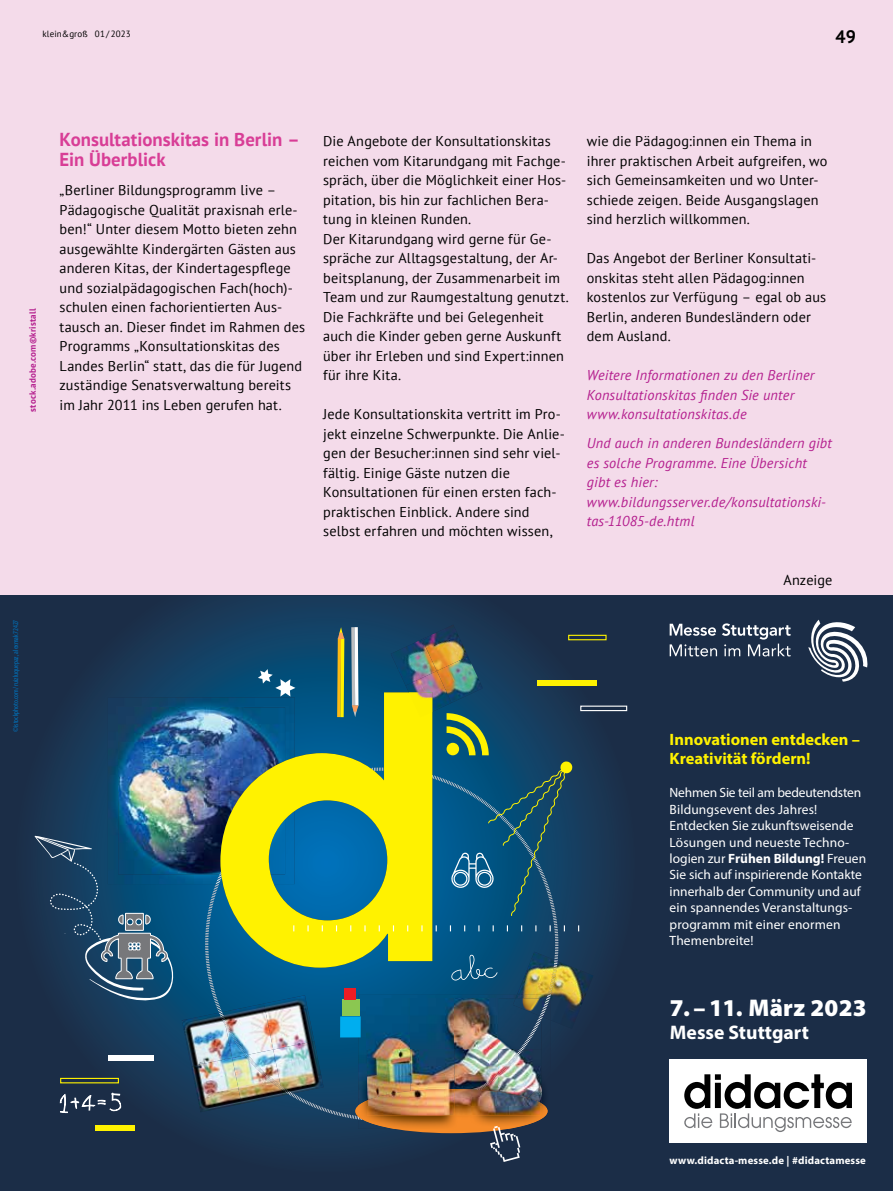
<style>
.page{position:relative;width:893px;height:1191px;background:#fff}
.page>*{position:absolute;margin:0;border:0;box-sizing:border-box;transform-origin:0 0}
.t1{font:900 24.15px "Myriad Pro";letter-spacing:.01em;color:#fff}
.t2{font:700 19.65px "Myriad Pro";color:#fff}
.t3{font:700 18.75px/19.5px "PT Sans";letter-spacing:.005em;color:#d83d96}
.t4{font:700 18px "PT Sans";color:#000}
.t5{font:700 16.5px/19.5px "Myriad Pro";color:#fff200}
.t6{font:14.25px/19.5px "PT Sans";letter-spacing:.01em;color:#000}
.t7{font:italic 14.25px/19.5px "PT Sans";letter-spacing:.015em;color:#b41e8e}
.t8{font:13.5px/16.5px "Myriad Pro";color:#fff}
.t9{font:700 10.8px "Myriad Pro";letter-spacing:.015em;color:#fff}
.t10{font:700 9px "PT Sans";letter-spacing:.025em;color:#b41e8e}
.t11{font:9px "PT Sans";letter-spacing:.01em;color:#000}
.t12{font:condensed 7.5px "Myriad Pro";color:#0072bc}
.s1{font-weight:700}
</style>
<div class="page">
<div style="left:0;top:0;width:893px;height:723px;background:#f4dbea"></div>
<div style="left:0;top:595px;width:893px;height:596px;background:#1b2d47"></div>
<svg style="left:34px;top:596px;width:594px;height:553px"></svg>
<svg style="left:205px;top:767px;width:353px;height:354px;background:#095380"></svg>
<svg style="left:447px;top:713px;width:42px;height:42px;background:#729542"></svg>
<img style="left:108px;top:697px;width:112px;height:187px">
<img style="left:118px;top:707px;width:102px;height:83px">
<img style="left:118px;top:790px;width:102px;height:84px">
<svg style="left:216px;top:871px;width:4px;height:13px"></svg>
<svg style="left:220px;top:692px;width:212px;height:275px;background:#8aad49"></svg>
<svg style="left:307px;top:925px;width:2px;height:6px"></svg>
<svg style="left:364px;top:925px;width:2px;height:6px"></svg>
<svg style="left:421px;top:925px;width:2px;height:6px"></svg>
<div style="left:537px;top:680px;width:60px;height:5px;background:#fff200"></div>
<div style="left:580px;top:705px;width:47px;height:6px;border:1px solid #fff"></div>
<div style="left:568px;top:635px;width:39px;height:5px;border:1px solid #fff200"></div>
<div style="left:355px;top:1089px;width:193px;height:44px;background:#f68b28;border-radius:50%"></div>
<img style="left:358px;top:995px;width:158px;height:105px">
<img style="left:542px;top:1084px;width:8px;height:44px">
<img style="left:542px;top:1028px;width:8px;height:56px">
<img style="left:358px;top:1100px;width:190px;height:28px">
<img style="left:367px;top:998px;width:146px;height:51px">
<img style="left:367px;top:1049px;width:44px;height:40px">
<img style="left:411px;top:1049px;width:87px;height:40px">
<img style="left:498px;top:1049px;width:44px;height:40px">
<img style="left:509px;top:1015px;width:33px;height:51px">
<img style="left:476px;top:1062px;width:33px;height:27px">
<img style="left:367px;top:1089px;width:175px;height:26px">
<svg style="left:490px;top:1125px;width:30px;height:37px"></svg>
<img style="left:391px;top:639px;width:31px;height:46px">
<img style="left:422px;top:624px;width:46px;height:47px">
<img style="left:406px;top:671px;width:46px;height:41px">
<img style="left:437px;top:656px;width:46px;height:47px">
<img style="left:409px;top:692px;width:23px;height:25px">
<svg style="left:337px;top:627px;width:7px;height:90px"></svg>
<svg style="left:351px;top:627px;width:8px;height:90px"></svg>
<div style="left:342px;top:999px;width:17px;height:17px;background:#8bc751"></div>
<div style="left:345px;top:988px;width:11px;height:11px;background:#ed1d24"></div>
<div style="left:340px;top:1016px;width:21px;height:21px;background:#00aeef"></div>
<div style="left:60px;top:1077px;width:59px;height:6px;border:1px solid #fff200"></div>
<div style="left:108px;top:1055px;width:46px;height:6px;background:#fff"></div>
<div style="left:95px;top:1124px;width:40px;height:6px;background:#fff200"></div>
<svg style="left:60px;top:1092px;width:61px;height:21px"></svg>
<img style="left:517px;top:951px;width:76px;height:77px">
<img style="left:548px;top:960px;width:9px;height:36px">
<img style="left:516px;top:995px;width:34px;height:25px">
<img style="left:513px;top:998px;width:29px;height:18px">
<svg style="left:540px;top:1011px;width:3px;height:8px"></svg>
<svg style="left:258px;top:669px;width:37px;height:27px"></svg>
<svg style="left:451px;top:761px;width:122px;height:155px;background:#145678"></svg>
<img style="left:182px;top:1012px;width:41px;height:54px">
<img style="left:223px;top:1003px;width:41px;height:55px">
<img style="left:264px;top:995px;width:50px;height:54px">
<img style="left:191px;top:1058px;width:51px;height:54px">
<img style="left:232px;top:1049px;width:51px;height:54px">
<img style="left:273px;top:1041px;width:51px;height:54px">
<img style="left:219px;top:1012px;width:28px;height:43px">
<img style="left:245px;top:1054px;width:15px;height:17px">
<img style="left:259px;top:1066px;width:33px;height:28px">
<svg style="left:451px;top:954px;width:46px;height:26px"></svg>
<svg style="left:35px;top:835px;width:140px;height:169px"></svg>
<svg style="left:808px;top:619px;width:59px;height:62px"></svg>
<svg style="left:670px;top:623px;width:121px;height:33px"></svg>
<div style="left:670px;top:1059px;width:197px;height:83px;background:#fff"></div>
<svg style="left:684px;top:1074px;width:168px;height:58px"></svg>
<p class="t11" style="left:43px;top:28px;width:90px">klein&amp;groß 01 / 2023</p>
<p class="t4" style="left:836px;top:25px;width:22px">49</p>
<p class="t10" style="left:27px;top:411px;width:105px;rotate:-90deg">stock.adobe.com©kristall</p>
<p class="t12" style="left:11px;top:732px;width:114px;rotate:-90deg">©istockphoto.com/ ruizluquepaz, alexmak72427</p>
<h3 class="t3" style="left:60px;top:130px;width:242px">Konsultationskitas in Berlin –<br>Ein Überblick</h3>
<p class="t6" style="left:60px;top:180px;width:247px">„Berliner Bildungsprogramm live – Pädagogische Qualität praxisnah erle&shy;ben!“ Unter diesem Motto bieten zehn ausgewählte Kindergärten Gästen aus anderen Kitas, der Kindertagespflege und sozialpädagogischen Fach(hoch)- schulen einen fachorientierten Aus&shy;tausch an. Dieser findet im Rahmen des Programms „Konsultationskitas des Landes Berlin“ statt, das die für Jugend zuständige Senatsverwaltung bereits im Jahr 2011 ins Leben gerufen hat.</p>
<p class="t6" style="left:323px;top:131px;width:247px">Die Angebote der Konsultationskitas reichen vom Kitarundgang mit Fachge&shy;spräch, über die Möglichkeit einer Hos&shy;pitation, bis hin zur fachlichen Bera&shy;tung in kleinen Runden.<br>Der Kitarundgang wird gerne für Ge&shy;spräche zur Alltagsgestaltung, der Ar&shy;beitsplanung, der Zusammenarbeit im Team und zur Raumgestaltung genutzt.<br>Die Fachkräfte und bei Gelegenheit auch die Kinder geben gerne Auskunft über ihr Erleben und sind Expert:innen für ihre Kita.</p>
<p class="t6" style="left:323px;top:404px;width:243px">Jede Konsultationskita vertritt im Pro&shy;jekt einzelne Schwerpunkte. Die Anlie&shy;gen der Besucher:innen sind sehr viel&shy;fältig. Einige Gäste nutzen die Konsultationen für einen ersten fach&shy;praktischen Einblick. Andere sind selbst erfahren und möchten wissen,</p>
<p class="t6" style="left:587px;top:131px;width:242px">wie die Pädagog:innen ein Thema in ihrer praktischen Arbeit aufgreifen, wo sich Gemeinsamkeiten und wo Unter&shy;schiede zeigen. Beide Ausgangslagen sind herzlich willkommen.</p>
<p class="t6" style="left:587px;top:248px;width:241px">Das Angebot der Berliner Konsultati&shy;onskitas steht allen Pädagog:innen kostenlos zur Verfügung – egal ob aus<br>Berlin, anderen Bundesländern oder dem Ausland.</p>
<p class="t7" style="left:587px;top:365px;width:229px">Weitere Informationen zu den Berliner<br>Konsultationskitas finden Sie unter www.konsultationskitas.de</p>
<p class="t7" style="left:587px;top:433px;width:247px">Und auch in anderen Bundesländern gibt es solche Programme. Eine Übersicht gibt es hier: www.bildungsserver.de/konsultationski&shy;tas-11085-de.html</p>
<p class="t6" style="left:783px;top:570px;width:51px">Anzeige</p>
<p class="t5" style="left:670px;top:729px;width:192px">Innovationen entdecken –<br>Kreativität fördern!</p>
<p class="t8" style="left:670px;top:784px;width:198px">Nehmen Sie teil am bedeutendsten<br>Bildungs event des Jahres!<br>Ent decken Sie zukunftsweisende<br>Lösungen und neueste Techno&shy;logien zur <span class="s1">Frühen Bildung!</span> Freuen<br>Sie sich auf inspi rierende Kontakte innerhalb der Community und auf ein spannendes Veranstaltungs&shy;programm mit einer enormen<br>Themenbreite!</p>
<h1 class="t1" style="left:670px;top:991px;width:198px">7. – 11. März 2023</h1>
<h2 class="t2" style="left:670px;top:1019px;width:141px">Messe Stuttgart</h2>
<p class="t9" style="left:670px;top:1153px;width:198px">www.didacta-messe.de | #didactamesse</p>
</div>
